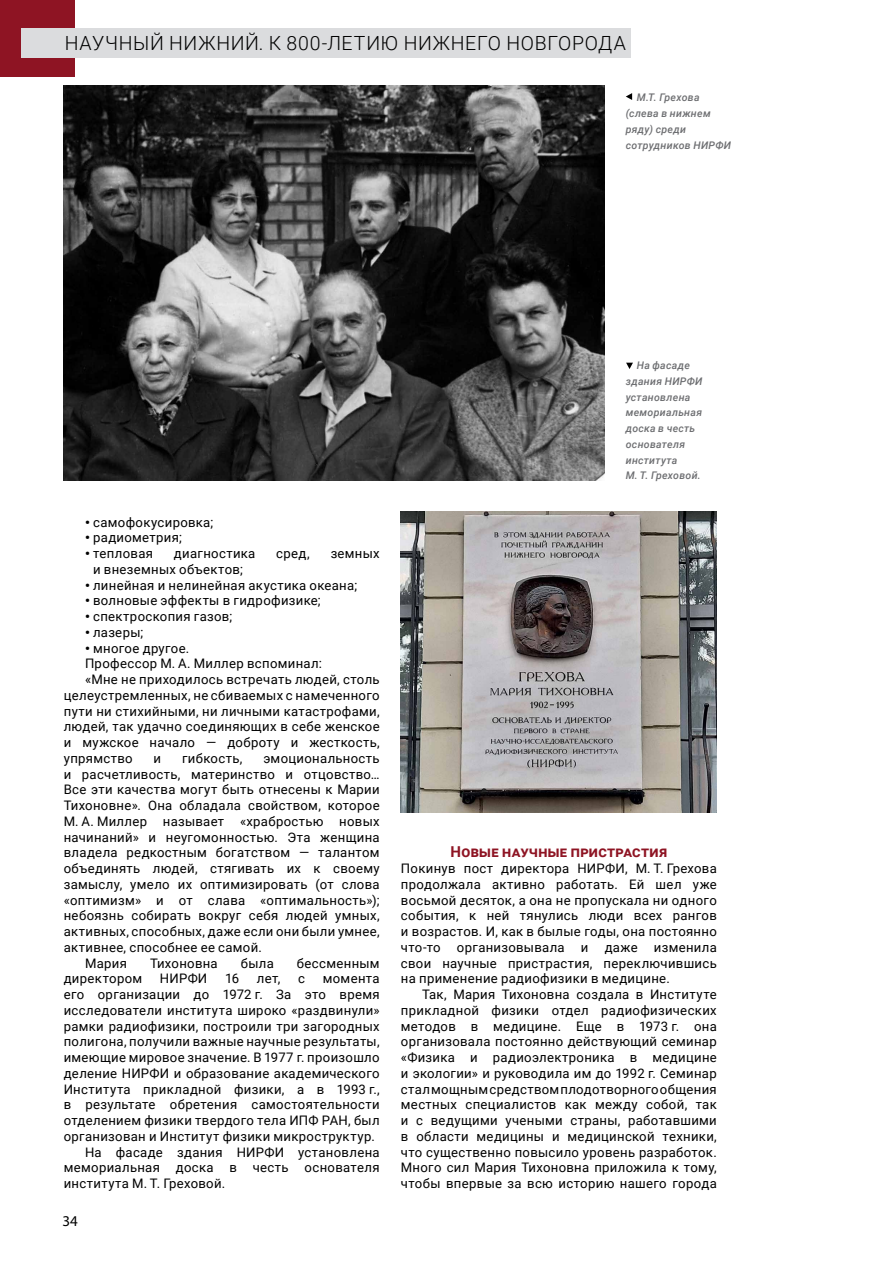
<style>
.page{position:relative;width:893px;height:1263px;background:#fff}
.page>*{position:absolute;margin:0;border:0;box-sizing:border-box;transform-origin:0 0}
.t1{font:300 19.5px "Roboto";letter-spacing:.03em;color:#000}
.t2{font:700 15px "Roboto";letter-spacing:.02em;color:#8e1423}
.t3{font:15px "Myriad Pro";color:#000}
.t4{font:13.2px/15.8px "Roboto";letter-spacing:.025em;color:#000;text-align:justify}
.t5{font:italic 500 10.5px/15.8px "Roboto";letter-spacing:.03em;color:#6d6e71}
.s1{font-weight:900}
</style>
<div class="page">
<img style="left:64px;top:86px;width:540px;height:394px">
<img style="left:400px;top:511px;width:317px;height:301px">
<div style="left:0;top:0;width:75px;height:77px;background:#8e1423"></div>
<div style="left:21px;top:28px;width:610px;height:29px;background:#dbdcde"></div>
<svg style="left:626px;top:93px;width:6px;height:7px"></svg>
<svg style="left:626px;top:363px;width:7px;height:6px"></svg>
<h1 class="t1" style="left:65px;top:29px;width:563px">НАУЧНЫЙ НИЖНИЙ. К 800-ЛЕТИЮ НИЖНЕГО НОВГОРОДА</h1>
<p class="t5" style="left:626px;top:89px;width:107px;text-indent:11px">М.Т. Грехова (слева в нижнем ряду) среди сотрудников НИРФИ</p>
<p class="t4" style="left:85px;top:513px;width:130px"><span class="s1">•</span> самофокусировка;</p>
<p class="t4" style="left:85px;top:529px;width:98px"><span class="s1">•</span> радиометрия;</p>
<p class="t4" style="left:85px;top:545px;width:70px"><span class="s1">•</span> тепловая</p>
<p class="t4" style="left:174px;top:545px;width:83px">диагностика</p>
<p class="t4" style="left:276px;top:545px;width:35px">сред,</p>
<p class="t4" style="left:331px;top:545px;width:51px">земных</p>
<p class="t4" style="left:93px;top:561px;width:151px">и внеземных объектов;</p>
<p class="t4" style="left:85px;top:576px;width:274px"><span class="s1">•</span> линейная и нелинейная акустика океана;</p>
<p class="t4" style="left:85px;top:592px;width:237px"><span class="s1">•</span> волновые эффекты в гидрофизике;</p>
<p class="t4" style="left:85px;top:608px;width:149px"><span class="s1">•</span> спектроскопия газов;</p>
<p class="t4" style="left:85px;top:624px;width:60px"><span class="s1">•</span> лазеры;</p>
<p class="t4" style="left:85px;top:639px;width:106px"><span class="s1">•</span> многое другое.</p>
<p class="t4" style="left:85px;top:655px;width:238px">Профессор М. А. Миллер вспоминал:</p>
<p class="t4" style="left:85px;top:671px;width:296px">«Мне не приходилось встречать людей, столь</p>
<p class="t4" style="left:64px;top:687px;width:317px">целеустремленных, не сбиваемых с намеченного</p>
<p class="t4" style="left:64px;top:702px;width:317px">пути ни стихийными, ни личными катастрофами,</p>
<p class="t4" style="left:64px;top:718px;width:317px">людей, так удачно соединяющих в себе женское</p>
<p class="t4" style="left:64px;top:734px;width:317px">и мужское начало — доброту и жесткость,</p>
<p class="t4" style="left:64px;top:750px;width:70px">упрямство</p>
<p class="t4" style="left:154px;top:750px;width:9px">и</p>
<p class="t4" style="left:182px;top:750px;width:62px">гибкость,</p>
<p class="t4" style="left:263px;top:750px;width:118px">эмоциональность</p>
<p class="t4" style="left:64px;top:765px;width:317px">и расчетливость, материнство и отцовство…</p>
<p class="t4" style="left:64px;top:781px;width:317px">Все эти качества могут быть отнесены к Марии</p>
<p class="t4" style="left:64px;top:797px;width:317px">Тихоновне». Она обладала свойством, которое</p>
<p class="t4" style="left:64px;top:813px;width:317px">М. А. Миллер называет «храбростью новых</p>
<p class="t4" style="left:64px;top:828px;width:317px">начинаний» и неугомонностью. Эта женщина</p>
<p class="t4" style="left:64px;top:844px;width:317px">владела редкостным богатством — талантом</p>
<p class="t4" style="left:64px;top:860px;width:317px">объединять людей, стягивать их к своему</p>
<p class="t4" style="left:64px;top:876px;width:317px">замыслу, умело их оптимизировать (от слова</p>
<p class="t4" style="left:64px;top:891px;width:317px">«оптимизм» и от слава «оптимальность»);</p>
<p class="t4" style="left:64px;top:907px;width:317px">небоязнь собирать вокруг себя людей умных,</p>
<p class="t4" style="left:64px;top:923px;width:317px">активных, способных, даже если они были умнее,</p>
<p class="t4" style="left:64px;top:939px;width:200px">активнее, способнее ее самой.</p>
<p class="t4" style="left:85px;top:954px;width:43px">Мария</p>
<p class="t4" style="left:150px;top:954px;width:69px">Тихоновна</p>
<p class="t4" style="left:241px;top:954px;width:35px">была</p>
<p class="t4" style="left:297px;top:954px;width:84px">бессменным</p>
<p class="t4" style="left:64px;top:970px;width:80px">директором</p>
<p class="t4" style="left:160px;top:970px;width:49px">НИРФИ</p>
<p class="t4" style="left:225px;top:970px;width:16px">16</p>
<p class="t4" style="left:257px;top:970px;width:25px">лет,</p>
<p class="t4" style="left:298px;top:970px;width:8px">с</p>
<p class="t4" style="left:323px;top:970px;width:58px">момента</p>
<p class="t4" style="left:64px;top:986px;width:317px">его организации до 1972 г. За это время</p>
<p class="t4" style="left:64px;top:1002px;width:317px">исследователи института широко «раздвинули»</p>
<p class="t4" style="left:64px;top:1017px;width:317px">рамки радиофизики, построили три загородных</p>
<p class="t4" style="left:64px;top:1033px;width:317px">полигона, получили важные научные результаты,</p>
<p class="t4" style="left:64px;top:1049px;width:317px">имеющие мировое значение. В 1977 г. произошло</p>
<p class="t4" style="left:64px;top:1065px;width:317px">деление НИРФИ и образование академического</p>
<p class="t4" style="left:64px;top:1080px;width:317px">Института прикладной физики, а в 1993 г.,</p>
<p class="t4" style="left:64px;top:1096px;width:317px">в результате обретения самостоятельности</p>
<p class="t4" style="left:64px;top:1112px;width:317px">отделением физики твердого тела ИПФ РАН, был</p>
<p class="t4" style="left:64px;top:1128px;width:312px">организован и Институт физики микроструктур.</p>
<p class="t4" style="left:85px;top:1143px;width:296px">На фасаде здания НИРФИ установлена</p>
<p class="t4" style="left:64px;top:1159px;width:317px">мемориальная доска в честь основателя</p>
<p class="t4" style="left:64px;top:1175px;width:163px">института М. Т. Греховой.</p>
<p class="t3" style="left:62px;top:1211px;width:17px">34</p>
<p class="t5" style="left:626px;top:357px;width:78px;text-indent:11px">На фасаде здания НИРФИ установлена мемориальная доска в честь основателя института<br>М. Т. Греховой.</p>
<p class="t2" style="left:451px;top:841px;width:218px">Новые научные пристрастия</p>
<p class="t4" style="left:401px;top:860px;width:317px">Покинув пост директора НИРФИ, М. Т. Грехова продолжала активно работать. Ей шел уже восьмой десяток, а она не пропускала ни одного события, к ней тянулись люди всех рангов и возрастов. И, как в былые годы, она постоянно что-то организовывала и даже изменила свои научные пристрастия, переключившись на применение радиофизики в медицине.</p>
<p class="t4" style="left:401px;top:986px;width:317px;text-indent:21px">Так, Мария Тихоновна создала в Институте прикладной физики отдел радиофизических методов в медицине. Еще в 1973 г. она организовала постоянно действующий семинар «Физика и радиоэлектроника в медицине и экологии» и руководила им до 1992 г. Семинар стал мощным средством плодотворного общения местных специалистов как между собой, так и с ведущими учеными страны, работавшими в области медицины и медицинской техники, что существенно повысило уровень разработок.<br>Много сил Мария Тихоновна приложила к тому, чтобы впервые за всю историю нашего города</p>
</div>
